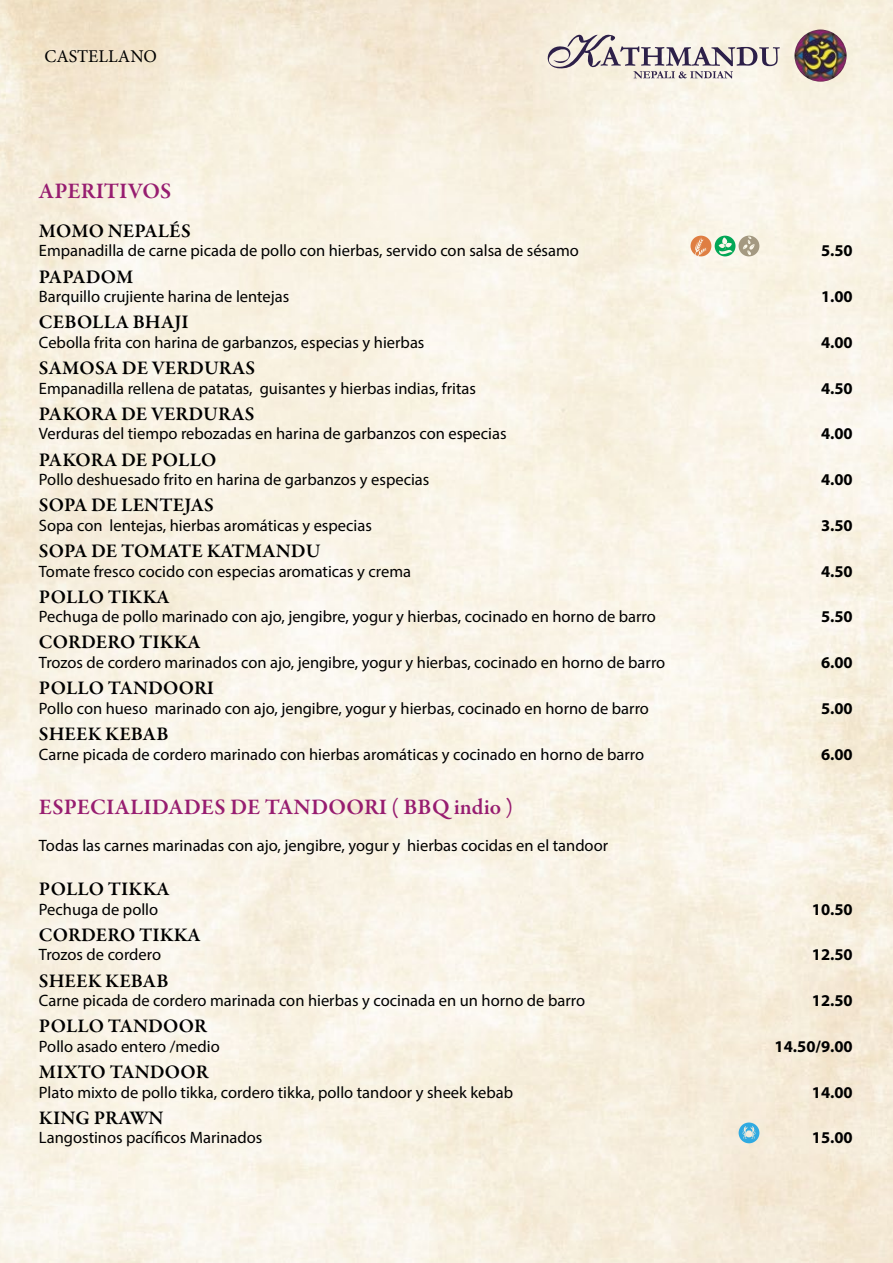
<style>
.page{position:relative;width:893px;height:1263px;background:#fff}
.page>*{position:absolute;margin:0;border:0;box-sizing:border-box;transform-origin:0 0}
.t1{font:600 22.5px "Garamond Premr Pro";letter-spacing:.005em;color:#971d70}
.t2{font:600 19.5px "Garamond Premr Pro";letter-spacing:.005em;color:#000}
.t3{font:18px "Minion Pro";color:#000}
.t4{font:16.5px "Myriad Pro";color:#000}
.t5{font:700 16.5px "Myriad Pro";color:#000}
</style>
<div class="page">
<svg style="left:540px;top:27px;width:240px;height:51px;background:#d8d0cb"></svg>
<img style="left:794px;top:30px;width:53px;height:52px;border-radius:26px">
<svg style="left:690px;top:236px;width:69px;height:20px"></svg>
<svg style="left:739px;top:1122px;width:20px;height:21px"></svg>
<p class="t3" style="left:44px;top:44px;width:114px">CASTELLANO</p>
<h1 class="t1" style="left:39px;top:177px;width:134px">APERITIVOS</h1>
<p class="t2" style="left:39px;top:219px;width:153px">MOMO NEPALÉS</p>
<p class="t4" style="left:39px;top:241px;width:541px">Empanadilla de carne picada de pollo con hierbas, servido con salsa de sésamo</p>
<p class="t5" style="left:821px;top:240px;width:33px">5.50</p>
<p class="t2" style="left:39px;top:265px;width:96px">PAPADOM</p>
<p class="t4" style="left:39px;top:286px;width:252px">Barquillo crujiente harina de lentejas</p>
<p class="t5" style="left:821px;top:286px;width:33px">1.00</p>
<p class="t2" style="left:39px;top:310px;width:151px">CEBOLLA BHAJI</p>
<p class="t4" style="left:39px;top:332px;width:387px">Cebolla frita con harina de garbanzos, especias y hierbas</p>
<p class="t5" style="left:821px;top:332px;width:33px">4.00</p>
<p class="t2" style="left:39px;top:356px;width:218px">SAMOSA DE VERDURAS</p>
<p class="t4" style="left:39px;top:378px;width:439px">Empanadilla rellena de patatas, guisantes y hierbas indias, fritas</p>
<p class="t5" style="left:821px;top:377px;width:33px">4.50</p>
<p class="t2" style="left:39px;top:402px;width:217px">PAKORA DE VERDURAS</p>
<p class="t4" style="left:39px;top:424px;width:469px">Verduras del tiempo rebozadas en harina de garbanzos con especias</p>
<p class="t5" style="left:821px;top:423px;width:33px">4.00</p>
<p class="t2" style="left:39px;top:448px;width:179px">PAKORA DE POLLO</p>
<p class="t4" style="left:39px;top:469px;width:392px">Pollo deshuesado frito en harina de garbanzos y especias</p>
<p class="t5" style="left:821px;top:469px;width:33px">4.00</p>
<p class="t2" style="left:39px;top:493px;width:177px">SOPA DE LENTEJAS</p>
<p class="t4" style="left:39px;top:515px;width:334px">Sopa con lentejas, hierbas aromáticas y especias</p>
<p class="t5" style="left:821px;top:514px;width:33px">3.50</p>
<p class="t2" style="left:39px;top:539px;width:283px">SOPA DE TOMATE KATMANDU</p>
<p class="t4" style="left:39px;top:561px;width:374px">Tomate fresco cocido con especias aromaticas y crema</p>
<p class="t5" style="left:821px;top:560px;width:33px">4.50</p>
<p class="t2" style="left:39px;top:585px;width:132px">POLLO TIKKA</p>
<p class="t4" style="left:39px;top:607px;width:618px">Pechuga de pollo marinado con ajo, jengibre, yogur y hierbas, cocinado en horno de barro</p>
<p class="t5" style="left:821px;top:606px;width:33px">5.50</p>
<p class="t2" style="left:39px;top:630px;width:163px">CORDERO TIKKA</p>
<p class="t4" style="left:39px;top:652px;width:628px">Trozos de cordero marinados con ajo, jengibre, yogur y hierbas, cocinado en horno de barro</p>
<p class="t5" style="left:821px;top:652px;width:33px">6.00</p>
<p class="t2" style="left:39px;top:676px;width:177px">POLLO TANDOORI</p>
<p class="t4" style="left:39px;top:698px;width:611px">Pollo con hueso marinado con ajo, jengibre, yogur y hierbas, cocinado en horno de barro</p>
<p class="t5" style="left:821px;top:697px;width:33px">5.00</p>
<p class="t2" style="left:39px;top:722px;width:131px">SHEEK KEBAB</p>
<p class="t4" style="left:39px;top:744px;width:607px">Carne picada de cordero marinado con hierbas aromáticas y cocinado en horno de barro</p>
<p class="t5" style="left:821px;top:743px;width:33px">6.00</p>
<h1 class="t1" style="left:39px;top:793px;width:475px">ESPECIALIDADES DE TANDOORI ( BBQ indio )</h1>
<p class="t4" style="left:39px;top:835px;width:571px">Todas las carnes marinadas con ajo, jengibre, yogur y hierbas cocidas en el tandoor</p>
<p class="t2" style="left:39px;top:877px;width:132px">POLLO TIKKA</p>
<p class="t4" style="left:39px;top:899px;width:121px">Pechuga de pollo</p>
<p class="t5" style="left:812px;top:898px;width:42px">10.50</p>
<p class="t2" style="left:39px;top:923px;width:163px">CORDERO TIKKA</p>
<p class="t4" style="left:39px;top:945px;width:124px">Trozos de cordero</p>
<p class="t5" style="left:812px;top:944px;width:42px">12.50</p>
<p class="t2" style="left:39px;top:968px;width:131px">SHEEK KEBAB</p>
<p class="t4" style="left:39px;top:990px;width:548px">Carne picada de cordero marinada con hierbas y cocinada en un horno de barro</p>
<p class="t5" style="left:812px;top:990px;width:42px">12.50</p>
<p class="t2" style="left:39px;top:1014px;width:169px">POLLO TANDOOR</p>
<p class="t4" style="left:39px;top:1036px;width:182px">Pollo asado entero /medio</p>
<p class="t5" style="left:775px;top:1035px;width:80px">14.50/9.00</p>
<p class="t2" style="left:39px;top:1060px;width:171px">MIXTO TANDOOR</p>
<p class="t4" style="left:39px;top:1082px;width:476px">Plato mixto de pollo tikka, cordero tikka, pollo tandoor y sheek kebab</p>
<p class="t5" style="left:812px;top:1081px;width:42px">14.00</p>
<p class="t2" style="left:39px;top:1106px;width:126px">KING PRAWN</p>
<p class="t4" style="left:39px;top:1127px;width:225px">Langostinos pacíficos Marinados</p>
<p class="t5" style="left:812px;top:1127px;width:42px">15.00</p>
</div>
